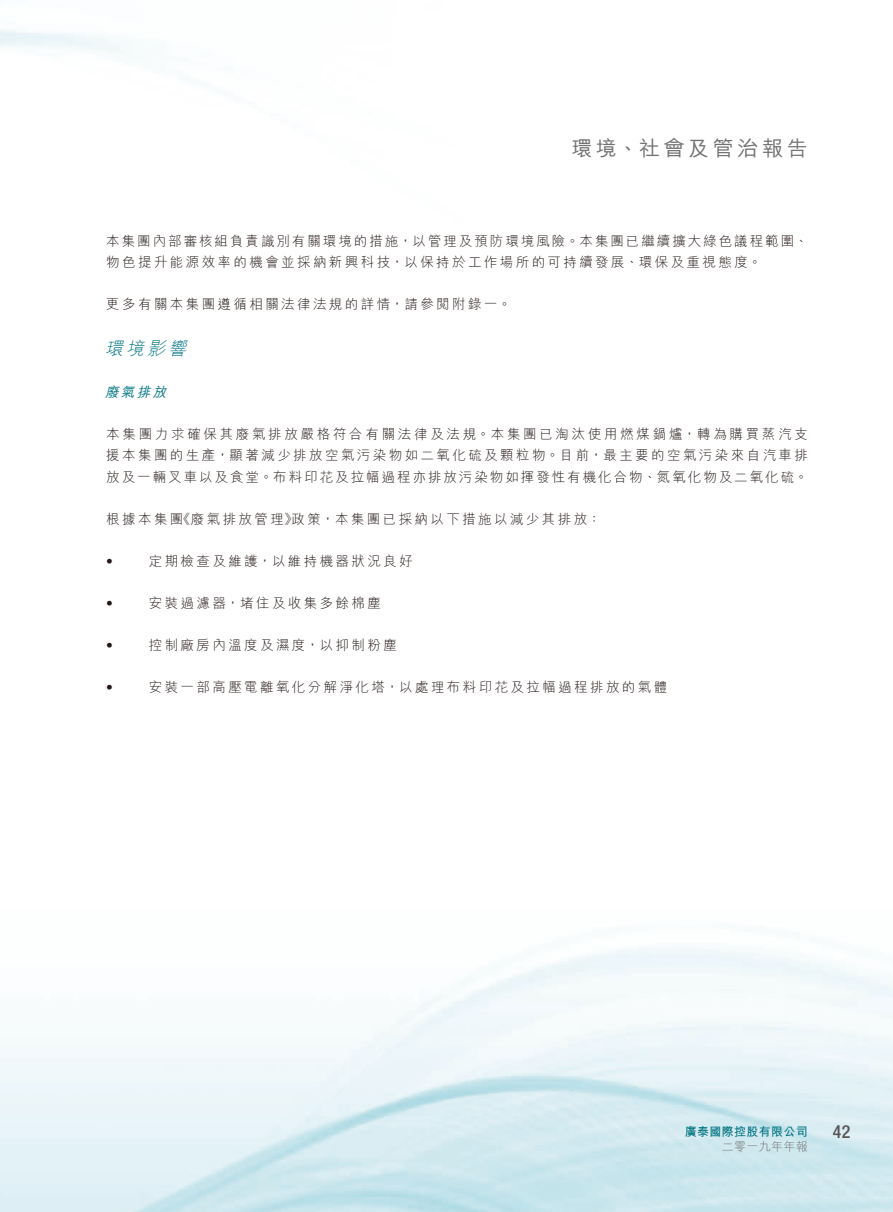
<style>
.page{position:relative;width:893px;height:1212px;background:#fff}
.page>*{position:absolute;margin:0;border:0;box-sizing:border-box;transform-origin:0 0}
.t1{font:500 21px "M Hei HK";letter-spacing:.175em;color:#727272}
.t2{font:italic 300 18px "M Hei HK";color:#007381}
.t3{font:500 condensed 18px "Helvetica Neue LT Std";color:#595857}
.t4{font:300 13.5px/21px "M Hei HK";letter-spacing:.18em;color:#231916;text-align:justify}
.t5{font:300 13.5px/21px "M Hei HK";letter-spacing:.145em;color:#231916}
.t6{font:italic 500 13.5px "M Hei HK";color:#007381}
.t7{font:300 13.5px "Helvetica Neue LT Std";color:#231916}
.t8{font:700 12px "M Hei HK";letter-spacing:.03em;color:#007381}
.t9{font:300 12px "M Hei HK";letter-spacing:.03em;color:#727272}
</style>
<div class="page">
<h1 class="t1" style="left:571px;top:133px;width:238px">環境、社會及管治報告</h1>
<p class="t5" style="left:106px;top:230px;width:703px">本集團內部審核組負責識別有關環境的措施，以管理及預防環境風險。本集團已繼續擴大綠色議程範圍、物色提升能源效率的機會並採納新興科技，以保持於工作場所的可持續發展、環保及重視態度。</p>
<p class="t4" style="left:106px;top:293px;width:406px">更多有關本集團遵循相關法律法規的詳情，請參閱附錄一。</p>
<h2 class="t2" style="left:105px;top:340px;width:87px">環境影響</h2>
<p class="t6" style="left:105px;top:383px;width:67px">廢氣排放</p>
<p class="t4" style="left:106px;top:424px;width:703px">本集團力求確保其廢氣排放嚴格符合有關法律及法規。本集團已淘汰使用燃煤鍋爐，轉為購買蒸汽支援本集團的生產，顯著減少排放空氣污染物如二氧化硫及顆粒物。目前，最主要的空氣污染來自汽車排放及一輛叉車以及食堂。布料印花及拉幅過程亦排放污染物如揮發性有機化合物、氮氧化物及二氧化硫。</p>
<p class="t4" style="left:106px;top:508px;width:496px">根據本集 《團廢氣排放管理政》 策，本集團已採納以下措施以減少其排放：</p>
<p class="t4" style="left:149px;top:550px;width:265px">定期檢查及維護，以維持機器狀況良好</p>
<p class="t7" style="left:106px;top:552px;width:8px">•</p>
<p class="t7" style="left:106px;top:594px;width:8px">•</p>
<p class="t4" style="left:149px;top:592px;width:234px">安裝過濾器，堵住及收集多餘棉塵</p>
<p class="t7" style="left:106px;top:636px;width:8px">•</p>
<p class="t4" style="left:149px;top:634px;width:249px">控制廠房內溫度及濕度，以抑制粉塵</p>
<p class="t7" style="left:106px;top:678px;width:8px">•</p>
<p class="t4" style="left:149px;top:676px;width:520px">安裝一部高壓電離氧化分解淨化塔，以處理布料印花及拉幅過程排放的氣體</p>
<p class="t8" style="left:685px;top:1123px;width:125px">廣泰國際控股有限公司</p>
<p class="t9" style="left:722px;top:1140px;width:88px">二零一九年年報</p>
<h2 class="t3" style="left:833px;top:1121px;width:19px">42</h2>
</div>
